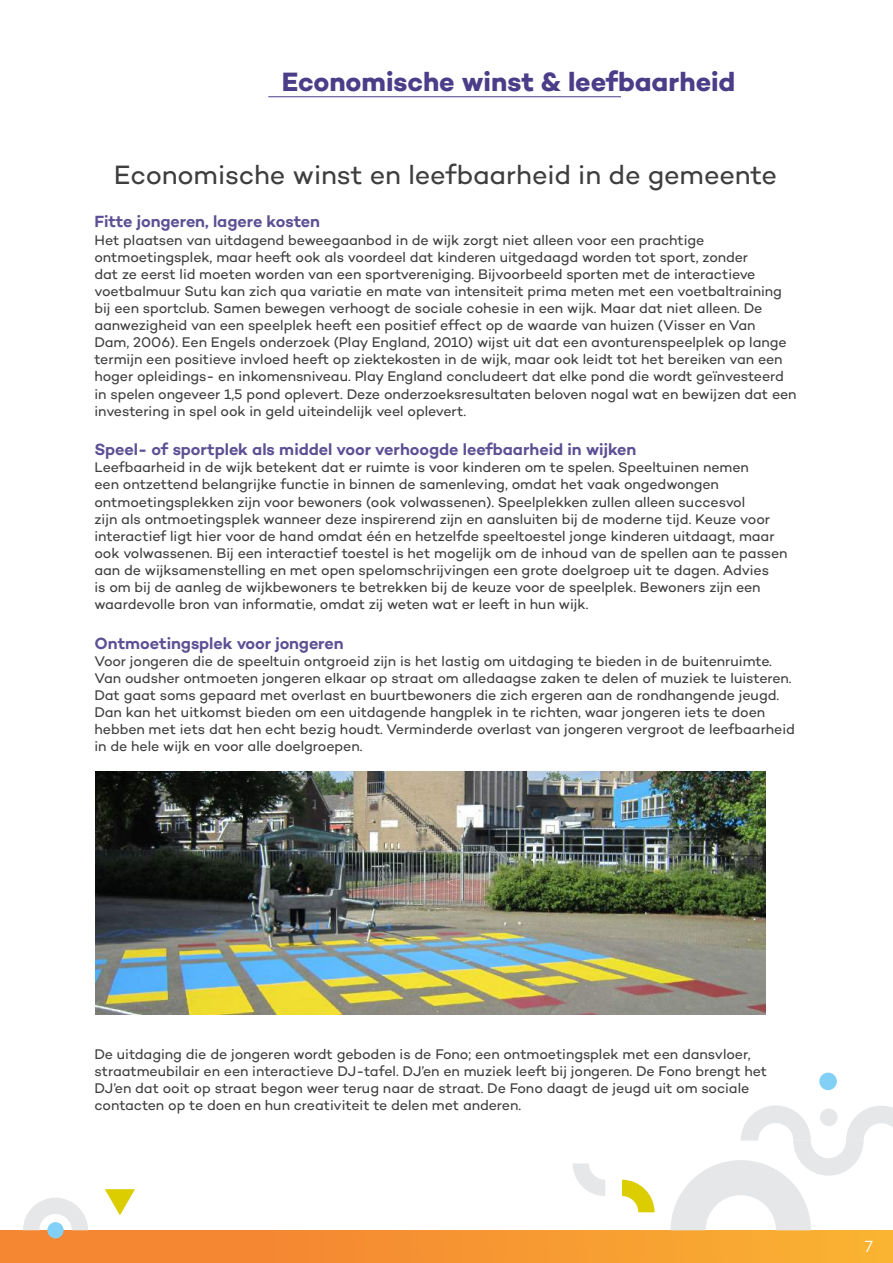
<style>
.page{position:relative;width:893px;height:1263px;background:#fff}
.page>*{position:absolute;margin:0;border:0;box-sizing:border-box;transform-origin:0 0}
.t1{font:27px "Campton";letter-spacing:-.005em;color:#3e3e3f}
.t2{font:700 27px "Campton";letter-spacing:-.005em;color:#4b3d88}
.t3{font:600 16.5px "Campton";letter-spacing:-.005em;color:#5d5094}
.t4{font:300 16.5px "Campton";color:#fff}
.t5{font:14.25px/17.1px "Campton";letter-spacing:-.005em;color:#3e3e3f}
</style>
<div class="page">
<hr style="left:268px;top:96px;width:353px;height:1px;background:#4b3d88">
<div style="left:0;top:1230px;width:893px;height:33px;background:linear-gradient(to right,#f47d32,#f9b032)"></div>
<svg style="left:671px;top:1105px;width:222px;height:125px"></svg>
<div style="left:820px;top:1108px;width:17px;height:18px;background:#e6e7e9;border-radius:50%"></div>
<div style="left:819px;top:1072px;width:18px;height:18px;background:#82d0f6;border-radius:50%"></div>
<svg style="left:622px;top:1180px;width:33px;height:32px"></svg>
<svg style="left:573px;top:1163px;width:32px;height:33px"></svg>
<svg style="left:105px;top:1189px;width:30px;height:26px"></svg>
<div style="left:47px;top:1222px;width:17px;height:16px;background:#82d0f6;border-radius:50%"></div>
<svg style="left:23px;top:1198px;width:65px;height:32px"></svg>
<img style="left:96px;top:771px;width:669px;height:243px">
<h1 class="t2" style="left:282px;top:64px;width:455px">Economische winst &amp; leefbaarheid</h1>
<h1 class="t1" style="left:114px;top:157px;width:665px">Economische winst en leefbaarheid in de gemeente</h1>
<p class="t3" style="left:94px;top:211px;width:227px">Fitte jongeren, lagere kosten</p>
<p class="t5" style="left:94px;top:231px;width:704px">Het plaatsen van uitdagend beweegaanbod in de wijk zorgt niet alleen voor een prachtige ontmoetingsplek, maar heeft ook als voordeel dat kinderen uitgedaagd worden tot sport, zonder<br>dat ze eerst lid moeten worden van een sportvereniging. Bijvoorbeeld sporten met de interactieve voetbalmuur Sutu kan zich qua variatie en mate van intensiteit prima meten met een voetbaltraining bij een sportclub. Samen bewegen verhoogt de sociale cohesie in een wijk. Maar dat niet alleen. De aanwezigheid van een speelplek heeft een positief effect op de waarde van huizen (Visser en Van<br>Dam, 2006). Een Engels onderzoek (Play England, 2010) wijst uit dat een avonturenspeelplek op lange termijn een positieve invloed heeft op ziektekosten in de wijk, maar ook leidt tot het bereiken van een hoger opleidings- en inkomensniveau. Play England concludeert dat elke pond die wordt geïnvesteerd in spelen ongeveer 1,5 pond oplevert. Deze onderzoeksresultaten beloven nogal wat en bewijzen dat een investering in spel ook in geld uiteindelijk veel oplevert.</p>
<p class="t3" style="left:94px;top:439px;width:543px">Speel- of sportplek als middel voor verhoogde leefbaarheid in wijken</p>
<p class="t5" style="left:94px;top:459px;width:695px">Leefbaarheid in de wijk betekent dat er ruimte is voor kinderen om te spelen. Speeltuinen nemen<br>een ontzettend belangrijke functie in binnen de samenleving, omdat het vaak ongedwongen ontmoetingsplekken zijn voor bewoners (ook volwassenen). Speelplekken zullen alleen succesvol<br>zijn als ontmoetingsplek wanneer deze inspirerend zijn en aansluiten bij de moderne tijd. Keuze voor interactief ligt hier voor de hand omdat één en hetzelfde speeltoestel jonge kinderen uitdaagt, maar ook volwassenen. Bij een interactief toestel is het mogelijk om de inhoud van de spellen aan te passen aan de wijksamenstelling en met open spelomschrijvingen een grote doelgroep uit te dagen. Advies<br>is om bij de aanleg de wijkbewoners te betrekken bij de keuze voor de speelplek. Bewoners zijn een waardevolle bron van informatie, omdat zij weten wat er leeft in hun wijk.</p>
<p class="t3" style="left:94px;top:633px;width:251px">Ontmoetingsplek voor jongeren</p>
<p class="t5" style="left:94px;top:652px;width:702px">Voor jongeren die de speeltuin ontgroeid zijn is het lastig om uitdaging te bieden in de buitenruimte.<br>Van oudsher ontmoeten jongeren elkaar op straat om alledaagse zaken te delen of muziek te luisteren.<br>Dat gaat soms gepaard met overlast en buurtbewoners die zich ergeren aan de rondhangende jeugd.<br>Dan kan het uitkomst bieden om een uitdagende hangplek in te richten, waar jongeren iets te doen hebben met iets dat hen echt bezig houdt. Verminderde overlast van jongeren vergroot de leefbaarheid in de hele wijk en voor alle doelgroepen.</p>
<p class="t5" style="left:94px;top:1045px;width:674px">De uitdaging die de jongeren wordt geboden is de Fono; een ontmoetingsplek met een dansvloer, straatmeubilair en een interactieve DJ-tafel. DJ’en en muziek leeft bij jongeren. De Fono brengt het DJ’en dat ooit op straat begon weer terug naar de straat. De Fono daagt de jeugd uit om sociale contacten op te doen en hun creativiteit te delen met anderen.</p>
<p class="t4" style="left:865px;top:1236px;width:10px">7</p>
</div>
